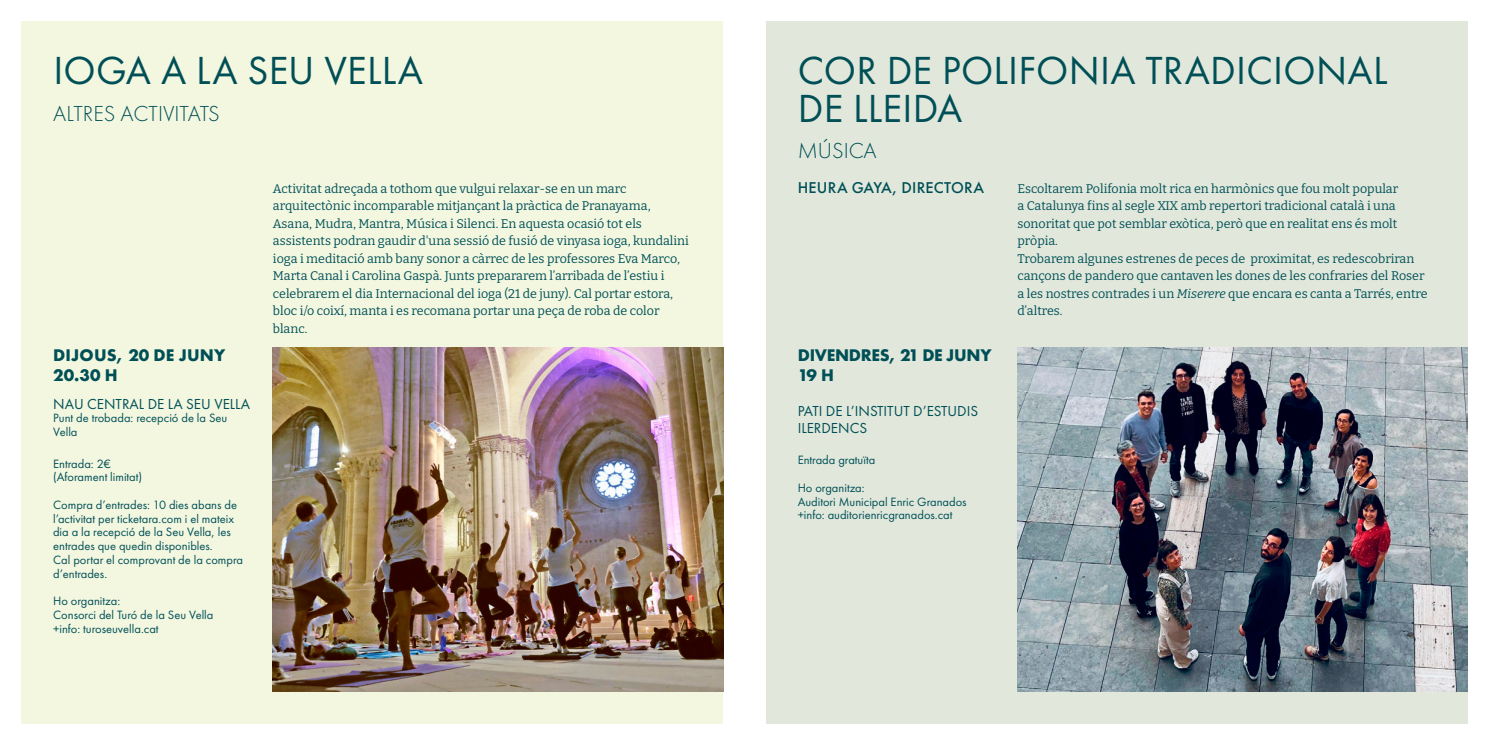
<style>
.page{position:relative;width:1489px;height:745px;background:#fff}
.page>*{position:absolute;margin:0;border:0;box-sizing:border-box;transform-origin:0 0}
.TITOL1{font:40.62px/37.5px "Futura PT";letter-spacing:.005em;color:#004f57}
.subtitol{font:300 22.5px "Futura PT";color:#004f57}
.DATA_23{font:700 17.5px "Futura PT";letter-spacing:-.015em;color:#004f57}
.DATA_23-2{font:700 17.5px "Futura PT";letter-spacing:.01em;color:#004f57}
.Interprets_23{font:500 16.25px "Futura PT";letter-spacing:.01em;color:#004f57}
.INFO_23{font:15px/17.5px "Futura PT";color:#004f57}
.TEXT{font:12.5px/17.5px "Bitter";color:#004f57}
.INFO_23-2{font:12.5px/13.8px "Futura PT";color:#004f57}
.s1{font-style:italic}
</style>
<div class="page">
<div style="left:0;top:0;width:744px;height:744px;background:#f3f7e0"></div>
<div style="left:744px;top:0;width:744px;height:744px;background:#e1e8db"></div>
<div style="left:0;top:723px;width:765px;height:21px;background:#fff"></div>
<div style="left:744px;top:0;width:744px;height:21px;background:#fff"></div>
<div style="left:723px;top:723px;width:765px;height:21px;background:#fff"></div>
<div style="left:0;top:0;width:744px;height:21px;background:#fff"></div>
<div style="left:0;top:0;width:21px;height:744px;background:#fff"></div>
<div style="left:1467px;top:0;width:21px;height:744px;background:#fff"></div>
<div style="left:723px;top:0;width:42px;height:744px;background:#fff"></div>
<img style="left:273px;top:347px;width:450px;height:344px">
<img style="left:1017px;top:347px;width:450px;height:344px">
<p class="TITOL1" style="left:53px;top:52px;width:371px">IOGA A LA SEU VELLA</p>
<p class="subtitol" style="left:53px;top:100px;width:168px">ALTRES ACTIVITATS</p>
<p class="DATA_23-2" style="left:53px;top:343px;width:173px">DIJOUS, 20 DE JUNY</p>
<p class="DATA_23" style="left:53px;top:363px;width:66px">20.30 H</p>
<p class="INFO_23" style="left:53px;top:394px;width:198px">NAU CENTRAL DE LA SEU VELLA</p>
<p class="INFO_23-2" style="left:53px;top:411px;width:176px">Punt de trobada: recepció de la Seu<br>Vella</p>
<p class="INFO_23-2" style="left:53px;top:456px;width:59px">Entrada: 2€</p>
<p class="INFO_23-2" style="left:53px;top:470px;width:91px">(Aforament limitat)</p>
<p class="INFO_23-2" style="left:53px;top:497px;width:185px">Compra d’entrades: 10 dies abans de l’activitat per ticketara.com i el mateix dia a la recepció de la Seu Vella, les entrades que quedin disponibles.</p>
<p class="INFO_23-2" style="left:53px;top:552px;width:191px">Cal portar el comprovant de la compra d’entrades.</p>
<p class="INFO_23-2" style="left:53px;top:593px;width:69px">Ho organitza:</p>
<p class="INFO_23-2" style="left:53px;top:607px;width:162px">Consorci del Turó de la Seu Vella</p>
<p class="INFO_23-2" style="left:53px;top:621px;width:107px">+info: turoseuvella.cat</p>
<p class="TEXT" style="left:273px;top:179px;width:417px">Activitat adreçada a tothom que vulgui relaxar-se en un marc arquitectònic incomparable mitjançant la pràctica de Pranayama, Asana, Mudra, Mantra, Música i Silenci. En aquesta ocasió tot els assistents podran gaudir d'una sessió de fusió de vinyasa ioga, kundalini ioga i meditació amb bany sonor a càrrec de les professores Eva Marco, Marta Canal i Carolina Gaspà. Junts prepararem l’arribada de l’estiu i celebrarem el dia Internacional del ioga (21 de juny). Cal portar estora, bloc i/o coixí, manta i es recomana portar una peça de roba de color blanc.</p>
<p class="TITOL1" style="left:797px;top:52px;width:591px">COR DE POLIFONIA TRADICIONAL<br>DE LLEIDA</p>
<p class="subtitol" style="left:797px;top:138px;width:80px">MÚSICA</p>
<p class="Interprets_23" style="left:797px;top:178px;width:188px">HEURA GAYA, DIRECTORA</p>
<p class="TEXT" style="left:1017px;top:179px;width:382px">Escoltarem Polifonia molt rica en harmònics que fou molt popular a Catalunya fins al segle XIX amb repertori tradicional català i una sonoritat que pot semblar exòtica, però que en realitat ens és molt pròpia.</p>
<p class="TEXT" style="left:1017px;top:249px;width:411px">Trobarem algunes estrenes de peces de proximitat, es redescobriran cançons de pandero que cantaven les dones de les confraries del Roser a les nostres contrades i un <span class="s1">Miserere</span> que encara es canta a Tarrés, entre d’altres.</p>
<p class="DATA_23" style="left:797px;top:343px;width:195px">DIVENDRES, 21 DE JUNY</p>
<p class="DATA_23" style="left:797px;top:363px;width:38px">19 H</p>
<p class="INFO_23" style="left:797px;top:401px;width:182px">PATI DE L’INSTITUT D’ESTUDIS<br>ILERDENCS</p>
<p class="INFO_23-2" style="left:797px;top:453px;width:79px">Entrada gratuïta</p>
<p class="INFO_23-2" style="left:797px;top:480px;width:69px">Ho organitza:</p>
<p class="INFO_23-2" style="left:797px;top:494px;width:170px">Auditori Municipal Enric Granados</p>
<p class="INFO_23-2" style="left:797px;top:508px;width:156px">+info: auditorienricgranados.cat</p>
</div>
